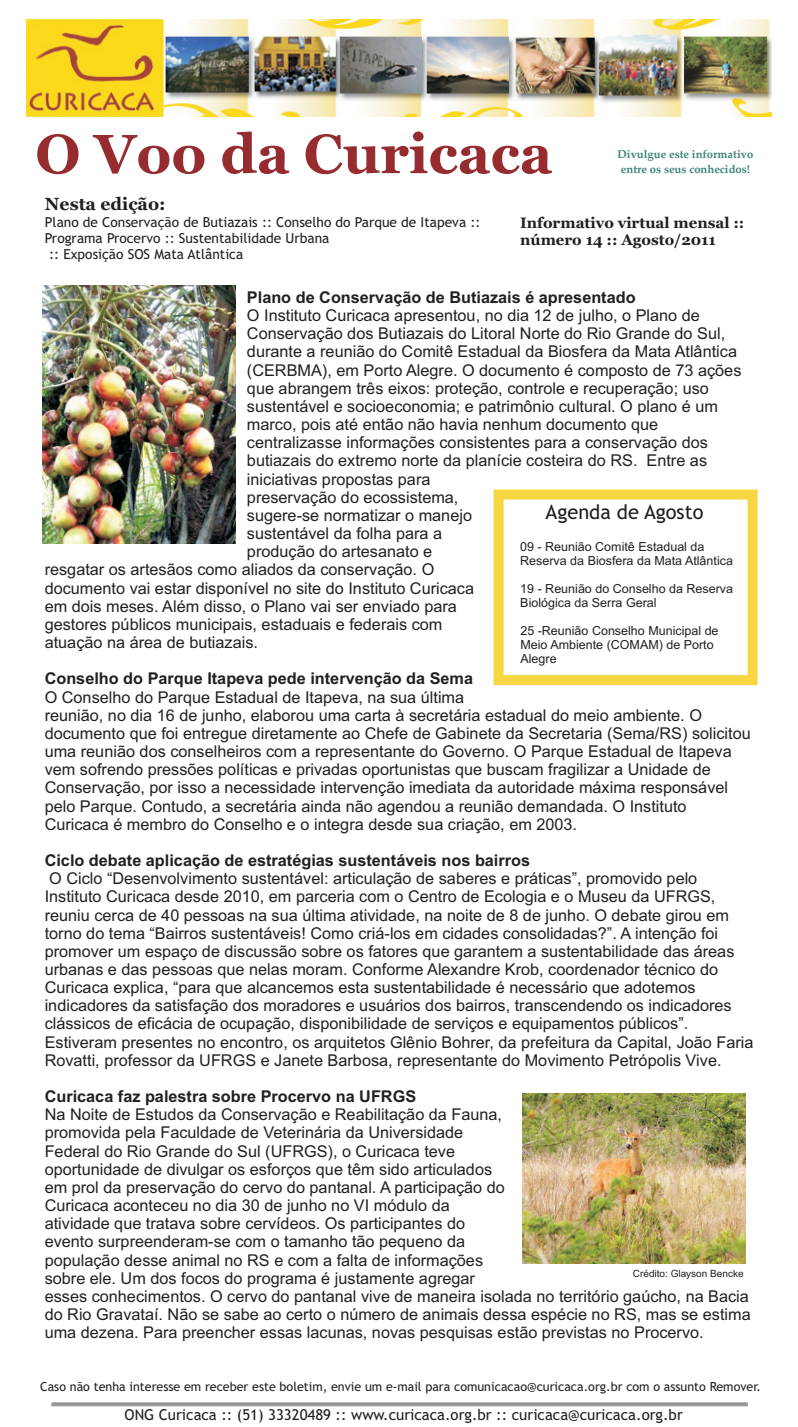
<style>
.page{position:relative;width:798px;height:1427px;background:#fff}
.page>*{position:absolute;margin:0;border:0;box-sizing:border-box;transform-origin:0 0}
.t1{font:700 55px "Georgia";color:#962c30}
.t2{font:20px "Trebuchet MS";color:#231f20}
.t3{font:700 17.5px "Georgia";color:#231f20}
.t4{font:16.25px/18.1px "Arial";color:#231f20}
.t5{font:700 16.25px "Arial";color:#231f20}
.t6{font:15px "Trebuchet MS";color:#231f20}
.t7{font:700 15px/17px "Georgia";color:#231f20}
.t8{font:13.75px "Trebuchet MS";color:#231f20}
.t9{font:12.5px/14px "Arial";color:#231f20}
.t10{font:12.5px "Trebuchet MS";color:#231f20}
.t11{font:700 11.25px/15.1px "Palatino Linotype";color:#3b8476}
.t12{font:10px "Arial";color:#231f20}
</style>
<div class="page">
<svg style="left:493px;top:489px;width:265px;height:197px"></svg>
<img style="left:27px;top:19px;width:744px;height:97px">
<svg style="left:52px;top:1402px;width:695px;height:3px;background:#9fa1a4"></svg>
<img style="left:522px;top:1093px;width:223px;height:170px">
<img style="left:42px;top:286px;width:193px;height:257px">
<h1 class="t1" style="left:35px;top:131px;width:518px">O Voo da Curicaca</h1>
<p class="t11" style="left:617px;top:148px;width:137px">Divulgue este informativo entre os seus conhecidos!</p>
<p class="t3" style="left:45px;top:197px;width:122px">Nesta edição:</p>
<p class="t8" style="left:45px;top:217px;width:437px">Plano de Conservação de Butiazais :: Conselho do Parque de Itapeva ::</p>
<p class="t8" style="left:45px;top:233px;width:286px">Programa Procervo :: Sustentabilidade Urbana</p>
<p class="t8" style="left:49px;top:249px;width:196px">:: Exposição SOS Mata Atlântica</p>
<p class="t7" style="left:520px;top:215px;width:226px">Informativo virtual mensal :: número 14 :: Agosto/2011</p>
<p class="t5" style="left:247px;top:291px;width:390px">Plano de Conservação de Butiazais é apresentado</p>
<p class="t4" style="left:247px;top:308px;width:454px">O Instituto Curicaca apresentou, no dia 12 de julho, o Plano de</p>
<p class="t4" style="left:247px;top:326px;width:479px">Conservação dos Butiazais do Litoral Norte do Rio Grande do Sul,</p>
<p class="t4" style="left:247px;top:344px;width:491px">durante a reunião do Comitê Estadual da Biosfera da Mata Atlântica</p>
<p class="t4" style="left:247px;top:362px;width:496px">(CERBMA), em Porto Alegre. O documento é composto de 73 ações</p>
<p class="t4" style="left:247px;top:380px;width:463px">que abrangem três eixos: proteção, controle e recuperação; uso</p>
<p class="t4" style="left:247px;top:398px;width:472px">sustentável e socioeconomia; e patrimônio cultural. O plano é um</p>
<p class="t4" style="left:247px;top:417px;width:412px">marco, pois até então não havia nenhum documento que</p>
<p class="t4" style="left:247px;top:435px;width:462px">centralizasse informações consistentes para a conservação dos</p>
<p class="t4" style="left:247px;top:453px;width:461px">butiazais do extremo norte da planície costeira do RS. Entre as</p>
<p class="t4" style="left:247px;top:471px;width:185px">iniciativas propostas para</p>
<p class="t4" style="left:247px;top:489px;width:213px">preservação do ecossistema,</p>
<p class="t4" style="left:247px;top:507px;width:226px">sugere-se normatizar o manejo</p>
<p class="t4" style="left:247px;top:525px;width:197px">sustentável da folha para a</p>
<p class="t4" style="left:247px;top:544px;width:187px">produção do artesanato e</p>
<p class="t4" style="left:45px;top:562px;width:391px">resgatar os artesãos como aliados da conservação. O</p>
<p class="t4" style="left:45px;top:580px;width:431px">documento vai estar disponível no site do Instituto Curicaca</p>
<p class="t4" style="left:45px;top:598px;width:413px">em dois meses. Além disso, o Plano vai ser enviado para</p>
<p class="t4" style="left:45px;top:616px;width:399px">gestores públicos municipais, estaduais e federais com</p>
<p class="t4" style="left:45px;top:634px;width:215px">atuação na área de butiazais.</p>
<p class="t5" style="left:45px;top:672px;width:430px">Conselho do Parque Itapeva pede intervenção da Sema</p>
<p class="t4" style="left:45px;top:689px;width:707px">O Conselho do Parque Estadual de Itapeva, na sua última<br>reunião, no dia 16 de junho, elaborou uma carta à secretária estadual do meio ambiente. O documento que foi entregue diretamente ao Chefe de Gabinete da Secretaria (Sema/RS) solicitou uma reunião dos conselheiros com a representante do Governo. O Parque Estadual de Itapeva vem sofrendo pressões políticas e privadas oportunistas que buscam fragilizar a Unidade de Conservação, por isso a necessidade intervenção imediata da autoridade máxima responsável pelo Parque. Contudo, a secretária ainda não agendou a reunião demandada. O Instituto Curicaca é membro do Conselho e o integra desde sua criação, em 2003.</p>
<p class="t5" style="left:45px;top:854px;width:486px">Ciclo debate aplicação de estratégias sustentáveis nos bairros</p>
<p class="t4" style="left:45px;top:870px;width:710px">O Ciclo “Desenvolvimento sustentável: articulação de saberes e práticas”, promovido pelo Instituto Curicaca desde 2010, em parceria com o Centro de Ecologia e o Museu da UFRGS, reuniu cerca de 40 pessoas na sua última atividade, na noite de 8 de junho. O debate girou em torno do tema “Bairros sustentáveis! Como criá-los em cidades consolidadas?”. A intenção foi promover um espaço de discussão sobre os fatores que garantem a sustentabilidade das áreas urbanas e das pessoas que nelas moram. Conforme Alexandre Krob, coordenador técnico do Curicaca explica, “para que alcancemos esta sustentabilidade é necessário que adotemos indicadores da satisfação dos moradores e usuários dos bairros, transcendendo os indicadores clássicos de eficácia de ocupação, disponibilidade de serviços e equipamentos públicos”.<br>Estiveram presentes no encontro, os arquitetos Glênio Bohrer, da prefeitura da Capital, João Faria Rovatti, professor da UFRGS e Janete Barbosa, representante do Movimento Petrópolis Vive.</p>
<p class="t5" style="left:45px;top:1090px;width:373px">Curicaca faz palestra sobre Procervo na UFRGS</p>
<p class="t4" style="left:45px;top:1106px;width:707px">Na Noite de Estudos da Conservação e Reabilitação da Fauna,<br>promovida pela Faculdade de Veterinária da Universidade<br>Federal do Rio Grande do Sul (UFRGS), o Curicaca teve<br>oportunidade de divulgar os esforços que têm sido articulados<br>em prol da preservação do cervo do pantanal. A participação do<br>Curicaca aconteceu no dia 30 de junho no VI módulo da<br>atividade que tratava sobre cervídeos. Os participantes do<br>evento surpreenderam-se com o tamanho tão pequeno da<br>população desse animal no RS e com a falta de informações<br>sobre ele. Um dos focos do programa é justamente agregar<br>esses conhecimentos. O cervo do pantanal vive de maneira isolada no território gaúcho, na Bacia do Rio Gravataí. Não se sabe ao certo o número de animais dessa espécie no RS, mas se estima uma dezena. Para preencher essas lacunas, novas pesquisas estão previstas no Procervo.</p>
<p class="t2" style="left:545px;top:504px;width:159px">Agenda de Agosto</p>
<p class="t9" style="left:520px;top:541px;width:214px">09 - Reunião Comitê Estadual da<br>Reserva da Biosfera da Mata Atlântica</p>
<p class="t9" style="left:520px;top:582px;width:214px">19 - Reunião do Conselho da Reserva<br>Biológica da Serra Geral</p>
<p class="t9" style="left:520px;top:624px;width:200px">25 -Reunião Conselho Municipal de<br>Meio Ambiente (COMAM) de Porto<br>Alegre</p>
<p class="t12" style="left:632px;top:1269px;width:112px">Crédito: Glayson Bencke</p>
<p class="t10" style="left:40px;top:1381px;width:722px">Caso não tenha interesse em receber este boletim, envie um e-mail para comunicacao@curicaca.org.br com o assunto Remover.</p>
<p class="t6" style="left:124px;top:1408px;width:559px">ONG Curicaca :: (51) 33320489 :: www.curicaca.org.br :: curicaca@curicaca.org.br</p>
</div>
